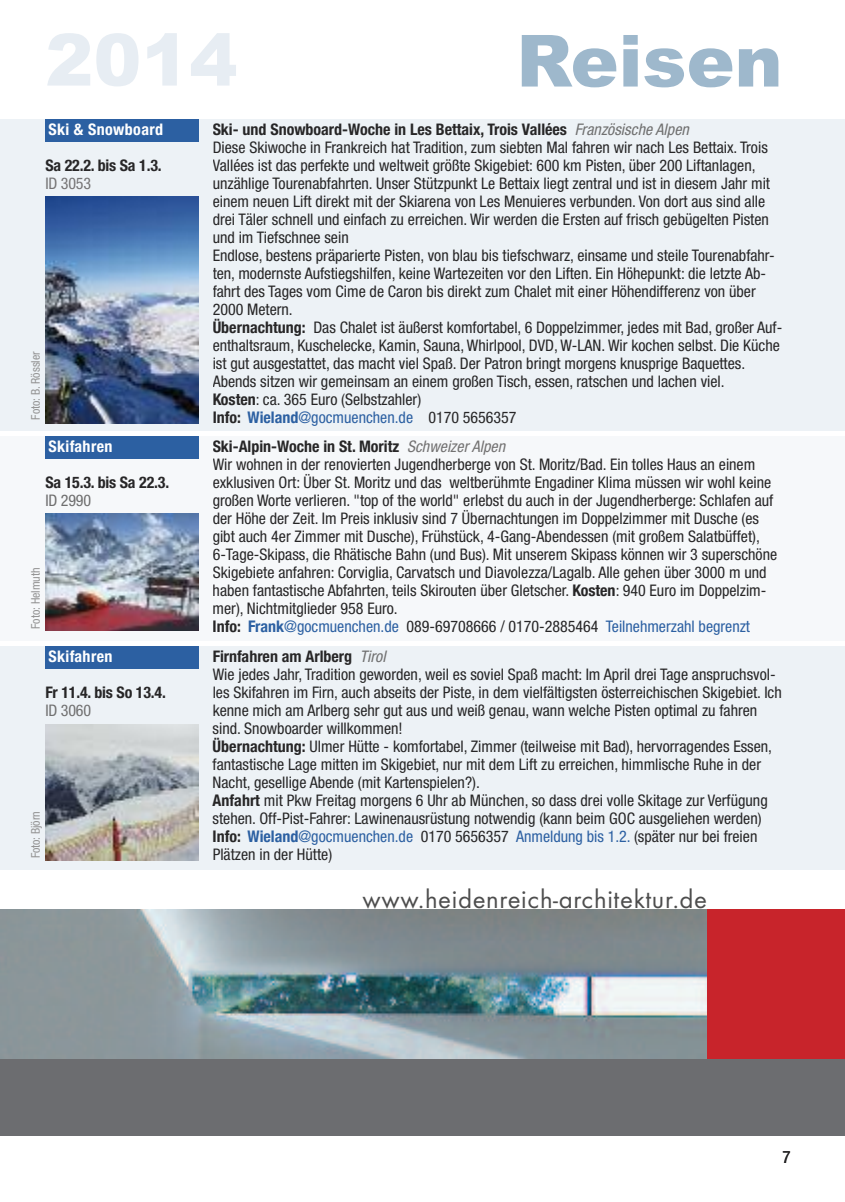
<style>
.page{position:relative;width:845px;height:1202px;background:#fff}
.page>*{position:absolute;margin:0;border:0;box-sizing:border-box;transform-origin:0 0}
.t1{font:900 72px "Arial";color:#9eb8cc}
.t2{font:900 72px "Arial";color:#e7edf3}
.t3{font:26.8px "Futura T";letter-spacing:.025em;color:#4d4d4d}
.t4{font:condensed 17px "Helvetica Neue";color:#272627}
.t5{font:condensed 16px/18px "Helvetica Neue";color:#272627}
.t6{font:700 condensed 16px "Helvetica Neue";letter-spacing:-.01em;color:#272627}
.t7{font:700 condensed 16px "Helvetica Neue";letter-spacing:.025em;color:#fff}
.t8{font:condensed 16px "Helvetica Neue";letter-spacing:-.01em;color:#707070}
.t9{font:condensed 16px "Helvetica Neue";letter-spacing:-.01em;color:#757475}
.t10{font:condensed 16px "Helvetica Neue";letter-spacing:-.01em;color:#6e6e6e}
.t11{font:condensed 12px "Helvetica Neue";color:#939393}
.s1{font-weight:700}
.s2{font-style:italic;color:#707070}
.s3{font-weight:700;color:#2c60a2}
.s4{color:#2c60a2}
.s5{font-style:italic;color:#737272}
</style>
<div class="page">
<div style="left:0;top:646px;width:213px;height:224px;background:#edf2f6"></div>
<img style="left:45px;top:724px;width:153px;height:136px">
<div style="left:213px;top:119px;width:632px;height:312px;background:#edf2f6"></div>
<hr style="left:0;top:510px;width:1px;height:225px;background:#edf2f6">
<div style="left:0;top:119px;width:213px;height:312px;background:#edf2f6"></div>
<div style="left:45px;top:119px;width:153px;height:23px;background:#2c60a2"></div>
<div style="left:213px;top:436px;width:632px;height:204px;background:#f6f8fa"></div>
<div style="left:0;top:436px;width:213px;height:204px;background:#f6f8fa"></div>
<div style="left:45px;top:646px;width:153px;height:23px;background:#2c60a2"></div>
<div style="left:213px;top:646px;width:632px;height:224px;background:#edf2f6"></div>
<div style="left:45px;top:436px;width:153px;height:23px;background:#2c60a2"></div>
<img style="left:45px;top:197px;width:153px;height:226px">
<img style="left:45px;top:513px;width:153px;height:118px">
<svg style="left:0;top:909px;width:845px;height:227px"></svg>
<h1 class="t2" style="left:45px;top:6px;width:194px">2014</h1>
<h1 class="t1" style="left:516px;top:7px;width:268px">Reisen</h1>
<p class="t7" style="left:48px;top:123px;width:116px">Ski &amp; Snowboard</p>
<p class="t6" style="left:45px;top:159px;width:118px">Sa 22.2. bis Sa 1.3.</p>
<p class="t9" style="left:45px;top:177px;width:47px">ID 3053</p>
<p class="t11" style="left:31px;top:420px;width:70px;rotate:-90deg">Foto: B. Rössler</p>
<p class="t7" style="left:48px;top:440px;width:66px">Skifahren</p>
<p class="t6" style="left:45px;top:476px;width:125px">Sa 15.3. bis Sa 22.3.</p>
<p class="t10" style="left:45px;top:494px;width:47px">ID 2990</p>
<p class="t11" style="left:31px;top:629px;width:63px;rotate:-90deg">Foto: Helmuth</p>
<p class="t5" style="left:213px;top:121px;width:571px"><span class="s1">Ski- und Snowboard-Woche in Les Bettaix, Trois Vallées</span> <span class="s2">Französische Alpen<br></span>Diese Skiwoche in Frankreich hat Tradition, zum siebten Mal fahren wir nach Les Bettaix. Trois Vallées ist das perfekte und weltweit größte Skigebiet: 600 km Pisten, über 200 Liftanlagen, unzählige Tourenabfahrten. Unser Stützpunkt Le Bettaix liegt zentral und ist in diesem Jahr mit einem neuen Lift direkt mit der Skiarena von Les Menuieres verbunden. Von dort aus sind alle drei Täler schnell und einfach zu erreichen. Wir werden die Ersten auf frisch gebügelten Pisten und im Tiefschnee sein<br>Endlose, bestens präparierte Pisten, von blau bis tiefschwarz, einsame und steile Tourenabfahr&shy;ten, modernste Aufstiegshilfen, keine Wartezeiten vor den Liften. Ein Höhepunkt: die letzte Ab&shy;fahrt des Tages vom Cime de Caron bis direkt zum Chalet mit einer Höhendifferenz von über 2000 Metern.<br><span class="s1">Übernachtung:</span> Das Chalet ist äußerst komfortabel, 6 Doppelzimmer, jedes mit Bad, großer Auf&shy;enthaltsraum, Kuschelecke, Kamin, Sauna, Whirlpool, DVD, W-LAN. Wir kochen selbst. Die Küche ist gut ausgestattet, das macht viel Spaß. Der Patron bringt morgens knusprige Baquettes.<br>Abends sitzen wir gemeinsam an einem großen Tisch, essen, ratschen und lachen viel.<br><span class="s1">Kosten</span>: ca. 365 Euro (Selbstzahler)<br><span class="s1">Info:</span> <span class="s3">Wieland</span><span class="s4">@gocmuenchen.de</span> 0170 5656357</p>
<p class="t5" style="left:213px;top:438px;width:566px"><span class="s1">Ski-Alpin-Woche in St. Moritz</span> <span class="s5">Schweizer Alpen<br></span>Wir wohnen in der renovierten Jugendherberge von St. Moritz/Bad. Ein tolles Haus an einem exklusiven Ort: Über St. Moritz und das weltberühmte Engadiner Klima müssen wir wohl keine großen Worte verlieren. "top of the world" erlebst du auch in der Jugendherberge: Schlafen auf der Höhe der Zeit. Im Preis inklusiv sind 7 Übernachtungen im Doppelzimmer mit Dusche (es gibt auch 4er Zimmer mit Dusche), Frühstück, 4-Gang-Abendessen (mit großem Salatbüffet), 6-Tage-Skipass, die Rhätische Bahn (und Bus). Mit unserem Skipass können wir 3 superschöne Skigebiete anfahren: Corviglia, Carvatsch und Diavolezza/Lagalb. Alle gehen über 3000 m und haben fantastische Abfahrten, teils Skirouten über Gletscher. <span class="s1">Kosten</span>: 940 Euro im Doppelzim&shy;mer), Nichtmitglieder 958 Euro.<br><span class="s1">Info:</span> <span class="s3">Frank</span><span class="s4">@gocmuenchen.de</span> 089-69708666 / 0170-2885464 <span class="s4">Teilnehmerzahl begrenzt</span></p>
<p class="t7" style="left:48px;top:650px;width:66px">Skifahren</p>
<p class="t5" style="left:213px;top:648px;width:571px"><span class="s1">Firnfahren am Arlberg</span> <span class="s2">Tirol<br></span>Wie jedes Jahr, Tradition geworden, weil es soviel Spaß macht: Im April drei Tage anspruchsvol&shy;les Skifahren im Firn, auch abseits der Piste, in dem vielfältigsten österreichischen Skigebiet. Ich kenne mich am Arlberg sehr gut aus und weiß genau, wann welche Pisten optimal zu fahren sind. Snowboarder willkommen!<br><span class="s1">Übernachtung:</span> Ulmer Hütte - komfortabel, Zimmer (teilweise mit Bad), hervorragendes Essen, fantastische Lage mitten im Skigebiet, nur mit dem Lift zu erreichen, himmlische Ruhe in der Nacht, gesellige Abende (mit Kartenspielen?).<br><span class="s1">Anfahrt</span> mit Pkw Freitag morgens 6 Uhr ab München, so dass drei volle Skitage zur Verfügung stehen. Off-Pist-Fahrer: Lawinenausrüstung notwendig (kann beim GOC ausgeliehen werden)<br><span class="s1">Info:</span> <span class="s3">Wieland</span><span class="s4">@gocmuenchen.de</span> 0170 5656357 <span class="s4">Anmeldung bis 1.2.</span> (später nur bei freien Plätzen in der Hütte)</p>
<p class="t6" style="left:45px;top:686px;width:122px">Fr 11.4. bis So 13.4.</p>
<p class="t8" style="left:45px;top:704px;width:47px">ID 3060</p>
<p class="t11" style="left:31px;top:858px;width:49px;rotate:-90deg">Foto: Björn</p>
<h2 class="t3" style="left:362px;top:883px;width:346px">www.heidenreich-architektur.de</h2>
<p class="t4" style="left:782px;top:1151px;width:10px">7</p>
</div>
